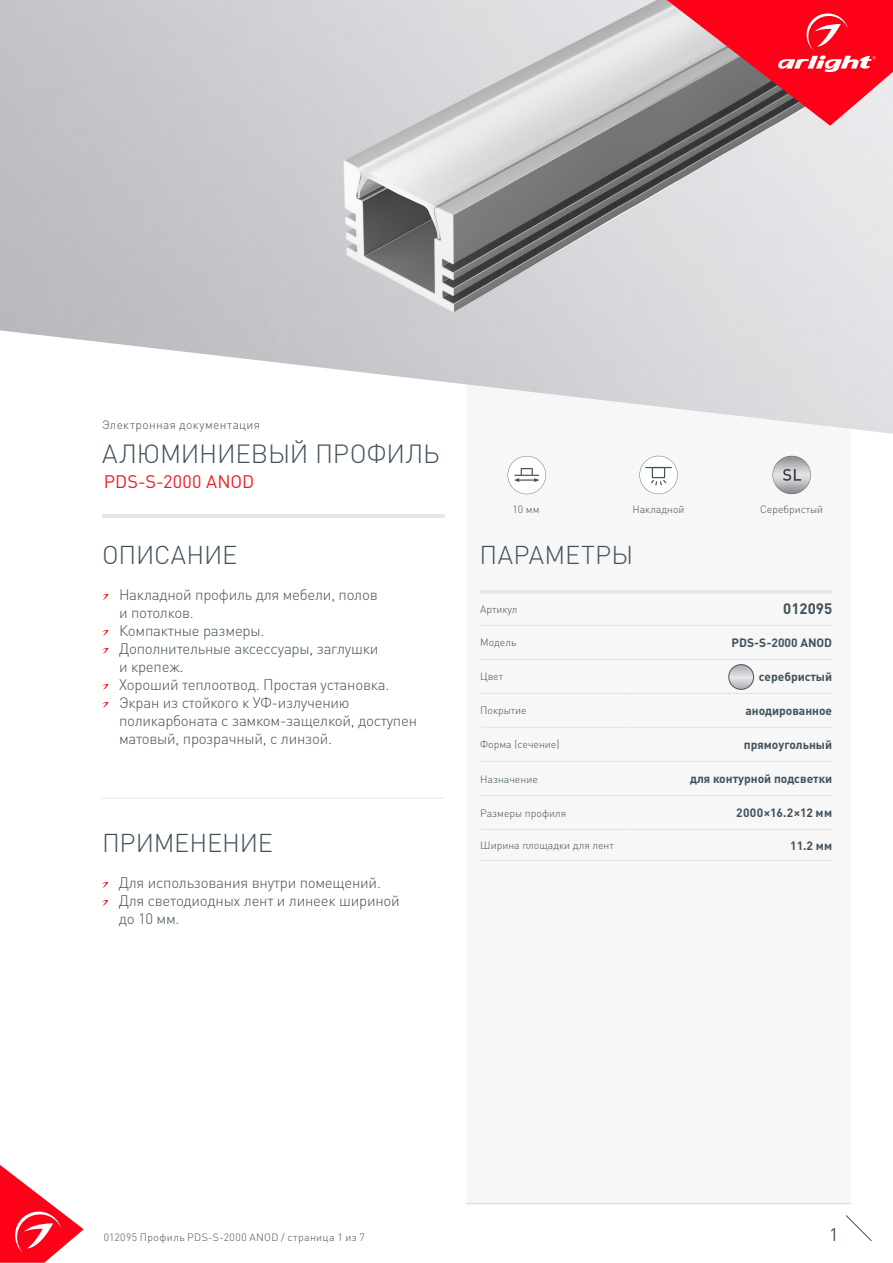
<style>
.page{position:relative;width:893px;height:1263px;background:#fff}
.page>*{position:absolute;margin:0;border:0;box-sizing:border-box;transform-origin:0 0}
.t1{font:300 25.95px "DIN Pro";letter-spacing:-.01em;color:#425159}
.t2{font:300 25.5px "DIN Pro";letter-spacing:-.005em;color:#425159}
.t3{font:300 25.5px "DIN Pro";letter-spacing:.015em;color:#425159}
.t4{font:18px "DIN Pro";letter-spacing:.01em;color:#ee1d23}
.t5{font:18px "DIN Pro";color:#425159}
.t6{font:300 15px/18px "DIN Pro";letter-spacing:-.015em;color:#425159}
.t7{font:700 15px "DIN Pro";color:#425159}
.t8{font:700 12px "DIN Pro";color:#425159}
.t9{font:300 12px "DIN Pro";letter-spacing:.03em;color:#425159}
.t10{font:700 12px "DIN Pro";letter-spacing:.02em;color:#425159}
.t11{font:300 10.5px "DIN Pro";color:#425159}
.t12{font:300 10.5px "DIN Pro";letter-spacing:.04em;color:#425159}
</style>
<div class="page">
<svg style="left:0;top:1165px;width:84px;height:98px"></svg>
<svg style="left:845px;top:1215px;width:27px;height:26px"></svg>
<div style="left:466px;top:250px;width:384px;height:954px;background:#f7f7f8"></div>
<svg style="left:639px;top:456px;width:39px;height:38px"></svg>
<svg style="left:508px;top:456px;width:38px;height:38px"></svg>
<img style="left:0;top:0;width:893px;height:434px">
<hr style="left:102px;top:514px;width:342px;height:3px;background:#e6e7e9">
<svg style="left:102px;top:594px;width:7px;height:6px"></svg>
<svg style="left:102px;top:630px;width:7px;height:6px"></svg>
<svg style="left:102px;top:648px;width:7px;height:6px"></svg>
<svg style="left:102px;top:684px;width:7px;height:6px"></svg>
<svg style="left:102px;top:702px;width:7px;height:6px"></svg>
<svg style="left:102px;top:882px;width:6px;height:6px"></svg>
<svg style="left:102px;top:900px;width:6px;height:6px"></svg>
<hr style="left:102px;top:798px;width:342px;height:1px;background:#e6e7e9">
<hr style="left:480px;top:590px;width:148px;height:4px;background:#e6e7e9">
<hr style="left:628px;top:590px;width:204px;height:4px;background:#e6e7e9">
<hr style="left:480px;top:625px;width:148px;height:1px;background:#e6e7e9">
<hr style="left:628px;top:625px;width:204px;height:1px;background:#e6e7e9">
<hr style="left:480px;top:659px;width:148px;height:1px;background:#e6e7e9">
<hr style="left:628px;top:659px;width:204px;height:1px;background:#e6e7e9">
<hr style="left:480px;top:693px;width:148px;height:1px;background:#e6e7e9">
<hr style="left:628px;top:693px;width:204px;height:1px;background:#e6e7e9">
<hr style="left:480px;top:727px;width:148px;height:1px;background:#e6e7e9">
<hr style="left:628px;top:727px;width:204px;height:1px;background:#e6e7e9">
<hr style="left:480px;top:761px;width:148px;height:1px;background:#e6e7e9">
<hr style="left:628px;top:761px;width:204px;height:1px;background:#e6e7e9">
<hr style="left:480px;top:795px;width:148px;height:1px;background:#e6e7e9">
<hr style="left:628px;top:795px;width:204px;height:1px;background:#e6e7e9">
<hr style="left:480px;top:829px;width:148px;height:1px;background:#e6e7e9">
<hr style="left:628px;top:829px;width:204px;height:1px;background:#e6e7e9">
<hr style="left:480px;top:860px;width:148px;height:1px;background:#e6e7e9">
<hr style="left:628px;top:860px;width:204px;height:1px;background:#e6e7e9">
<svg style="left:667px;top:0;width:226px;height:126px;background:#d54a58"></svg>
<hr style="left:466px;top:1203px;width:384px;height:1px;background:#dcdddf">
<svg style="left:773px;top:456px;width:38px;height:38px"></svg>
<svg style="left:729px;top:665px;width:24px;height:24px"></svg>
<div style="left:728px;top:664px;width:26px;height:26px;border:1px solid #425159;border-radius:50%"></div>
<p class="t9" style="left:102px;top:417px;width:160px">Электронная документация</p>
<p class="t1" style="left:102px;top:436px;width:339px">АЛЮМИНИЕВЫЙ ПРОФИЛЬ</p>
<p class="t4" style="left:104px;top:470px;width:152px">PDS-S-2000 ANOD</p>
<p class="t11" style="left:512px;top:502px;width:29px">10 мм</p>
<p class="t11" style="left:632px;top:502px;width:54px">Накладной</p>
<p class="t11" style="left:760px;top:502px;width:65px">Серебристый</p>
<p class="t2" style="left:102px;top:537px;width:137px">ОПИСАНИЕ</p>
<p class="t3" style="left:479px;top:537px;width:155px">ПАРАМЕТРЫ</p>
<p class="t6" style="left:119px;top:584px;width:260px">Накладной профиль для мебели, полов и потолков.</p>
<p class="t6" style="left:119px;top:620px;width:147px">Компактные размеры.</p>
<p class="t6" style="left:119px;top:638px;width:261px">Дополнительные аксессуары, заглушки и крепеж.</p>
<p class="t6" style="left:119px;top:674px;width:272px">Хороший теплоотвод. Простая установка.</p>
<p class="t6" style="left:119px;top:692px;width:300px">Экран из стойкого к УФ-излучению поликарбоната с замком-защелкой, доступен матовый, прозрачный, с линзой.</p>
<p class="t11" style="left:480px;top:602px;width:39px">Артикул</p>
<p class="t7" style="left:783px;top:599px;width:50px">012095</p>
<p class="t11" style="left:480px;top:635px;width:38px">Модель</p>
<p class="t8" style="left:732px;top:634px;width:102px">PDS-S-2000 ANOD</p>
<p class="t11" style="left:480px;top:669px;width:24px">Цвет</p>
<p class="t8" style="left:759px;top:668px;width:75px">серебристый</p>
<p class="t11" style="left:480px;top:703px;width:48px">Покрытие</p>
<p class="t8" style="left:745px;top:702px;width:88px">анодированное</p>
<p class="t11" style="left:480px;top:737px;width:81px">Форма (сечение)</p>
<p class="t8" style="left:744px;top:736px;width:90px">прямоугольный</p>
<p class="t11" style="left:480px;top:771px;width:59px">Назначение</p>
<p class="t8" style="left:690px;top:770px;width:144px">для контурной подсветки</p>
<p class="t11" style="left:480px;top:805px;width:87px">Размеры профиля</p>
<p class="t10" style="left:736px;top:805px;width:97px">2000×16.2×12 мм</p>
<p class="t11" style="left:480px;top:838px;width:135px">Ширина площадки для лент</p>
<p class="t8" style="left:790px;top:837px;width:43px">11.2 мм</p>
<p class="t2" style="left:102px;top:825px;width:172px">ПРИМЕНЕНИЕ</p>
<p class="t6" style="left:119px;top:872px;width:264px">Для использования внутри помещений.</p>
<p class="t6" style="left:119px;top:890px;width:283px">Для светодиодных лент и линеек шириной до 10 мм.</p>
<p class="t12" style="left:104px;top:1230px;width:263px">012095 Профиль PDS-S-2000 ANOD / страница 1 из 7</p>
<p class="t5" style="left:829px;top:1222px;width:11px">1</p>
</div>
